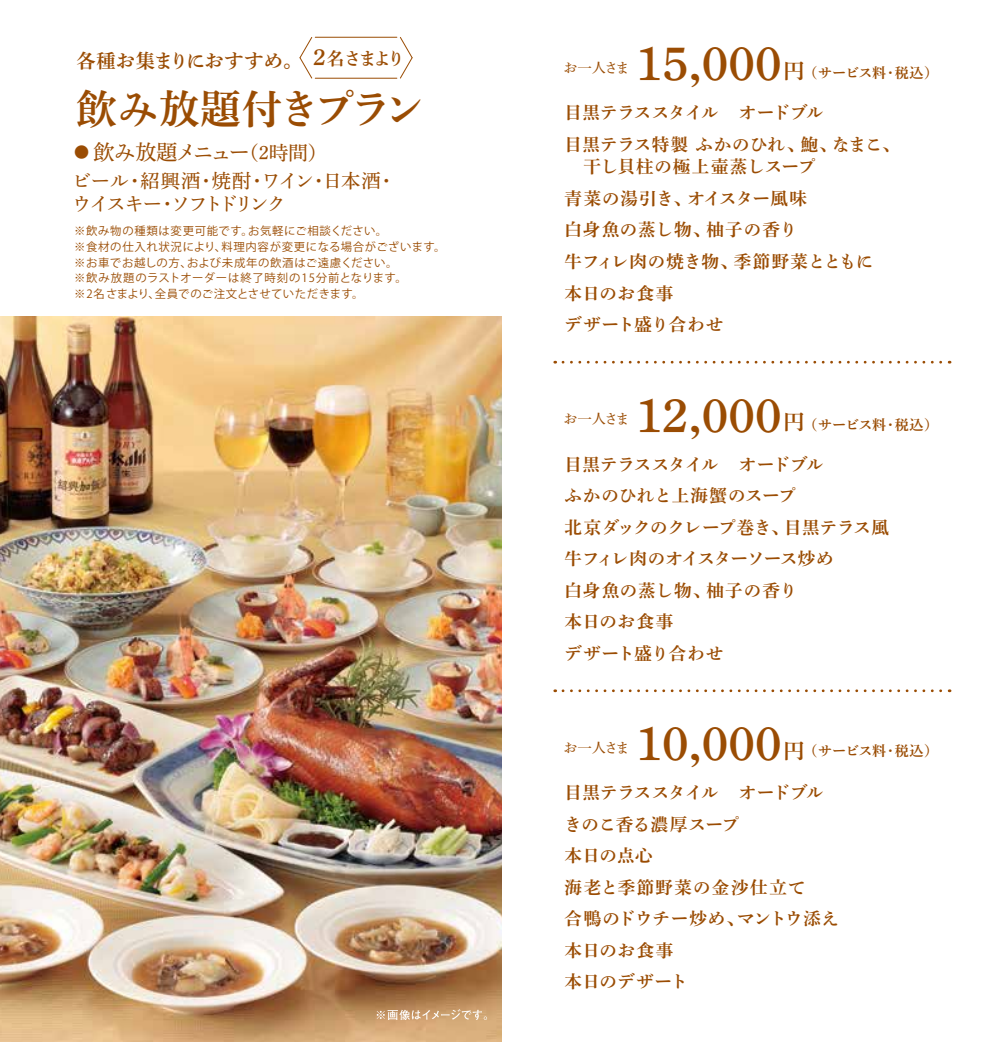
<style>
.page{position:relative;width:993px;height:1042px;background:#fff}
.page>*{position:absolute;margin:0;border:0;box-sizing:border-box;transform-origin:0 0}
.t1{font:47.25px "DNP Shuei Min Pr 6 N B";color:#9a4c03}
.t2{font:40.25px "DNP Shuei Min Pr 6 N B";letter-spacing:-.025em;color:#9a4c03}
.t3{font:21px "DNP Shuei Min Pr 6 N M";letter-spacing:-.08em;color:#9a4c03}
.t4{font:21px "DNP Shuei Min Pr 6 N B";color:#9a4c03}
.t5{font:19.25px/22.8px "DNP Shuei Min Pr 6 N M";letter-spacing:-.09em;color:#9a4c03}
.t6{font:19.25px "DNP Shuei Min Pr 6 N B";letter-spacing:.005em;color:#9a4c03}
.t7{font:17.5px/31.5px "DNP Shuei Min Pr 6 N B";letter-spacing:.015em;color:#9a4c03}
.t8{font:17.5px/31.5px "DNP Shuei Min Pr 6 N B";letter-spacing:.035em;color:#9a4c03}
.t9{font:17.5px/31.5px "DNP Shuei Min Pr 6 N B";letter-spacing:-.005em;color:#9a4c03}
.t10{font:14px "DNP Shuei Min Pr 6 N B";letter-spacing:-.01em;color:#9a4c03}
.t11{font:14px "DNP Shuei Min Pr 6 N M";letter-spacing:-.04em;color:#9a4c03}
.t12{font:11.38px/15.8px "Koz Go Pro";letter-spacing:.06em;color:#9a4c03}
.s1{font-size:22.75px}
.s2{font-size:15.75px}
.s3{font-size:19.25px}
</style>
<div class="page">
<img style="left:0;top:316px;width:501px;height:726px">
<svg style="left:376px;top:1009px;width:111px;height:11px"></svg>
<svg style="left:562px;top:361px;width:387px;height:2px"></svg>
<svg style="left:562px;top:689px;width:387px;height:3px"></svg>
<svg style="left:299px;top:37px;width:14px;height:42px"></svg>
<svg style="left:399px;top:37px;width:14px;height:42px"></svg>
<hr style="left:315px;top:78px;width:82px;height:1px;background:#9a4c03">
<hr style="left:315px;top:37px;width:82px;height:1px;background:#9a4c03">
<p class="t7" style="left:313px;top:44px;width:93px"><span class="s1">2</span>名さまより</p>
<p class="t6" style="left:76px;top:50px;width:227px">各種お集まりにおすすめ。</p>
<h2 class="t2" style="left:76px;top:87px;width:349px">飲み放題付きプラン</h2>
<p class="t3" style="left:74px;top:133px;width:255px"><span class="s2">●</span> 飲み放題メニュー<span class="s3">（2時間）</span></p>
<p class="t5" style="left:72px;top:167px;width:325px">ビール・紹興酒・焼酎・ワイン・日本酒・ウイスキー・ソフトドリンク</p>
<p class="t12" style="left:74px;top:223px;width:373px">※飲み物の種類は変更可能です。お気軽にご相談ください。<br>※食材の仕入れ状況により、料理内容が変更になる場合がございます。※お車でお越しの方、および未成年の飲酒はご遠慮ください。<br>※飲み放題のラストオーダーは終了時刻の15分前となります。<br>※2名さまより、全員でのご注文とさせていただきます。</p>
<h1 class="t1" style="left:635px;top:38px;width:147px">15,000</h1>
<p class="t4" style="left:783px;top:59px;width:22px">円</p>
<p class="t9" style="left:564px;top:97px;width:336px">目黒テラススタイル　オードブル<br>目黒テラス特製 ふかのひれ、鮑、なまこ、</p>
<p class="t8" style="left:564px;top:152px;width:310px">　干し貝柱の極上壷蒸しスープ<br>青菜の湯引き、オイスター風味<br>白身魚の蒸し物、柚子の香り<br>牛フィレ肉の焼き物、季節野菜とともに本日のお食事<br>デザート盛り合わせ</p>
<p class="t11" style="left:563px;top:55px;width:68px">お一人さま</p>
<p class="t10" style="left:803px;top:65px;width:136px">（サービス料・税込）</p>
<h1 class="t1" style="left:635px;top:390px;width:147px">12,000</h1>
<p class="t4" style="left:783px;top:411px;width:22px">円</p>
<p class="t7" style="left:564px;top:449px;width:325px">目黒テラススタイル　オードブル<br>ふかのひれと上海蟹のスープ<br>北京ダックのクレープ巻き、目黒テラス風牛フィレ肉のオイスターソース炒め<br>白身魚の蒸し物、柚子の香り<br>本日のお食事<br>デザート盛り合わせ</p>
<p class="t11" style="left:563px;top:406px;width:68px">お一人さま</p>
<p class="t10" style="left:803px;top:417px;width:136px">（サービス料・税込）</p>
<h1 class="t1" style="left:635px;top:718px;width:147px">10,000</h1>
<p class="t4" style="left:783px;top:739px;width:22px">円</p>
<p class="t7" style="left:564px;top:777px;width:276px">目黒テラススタイル　オードブルきのこ香る濃厚スープ<br>本日の点心<br>海老と季節野菜の金沙仕立て<br>合鴨のドウチー炒め、マントウ添え本日のお食事<br>本日のデザート</p>
<p class="t11" style="left:563px;top:734px;width:68px">お一人さま</p>
<p class="t10" style="left:803px;top:743px;width:136px">（サービス料・税込）</p>
</div>
